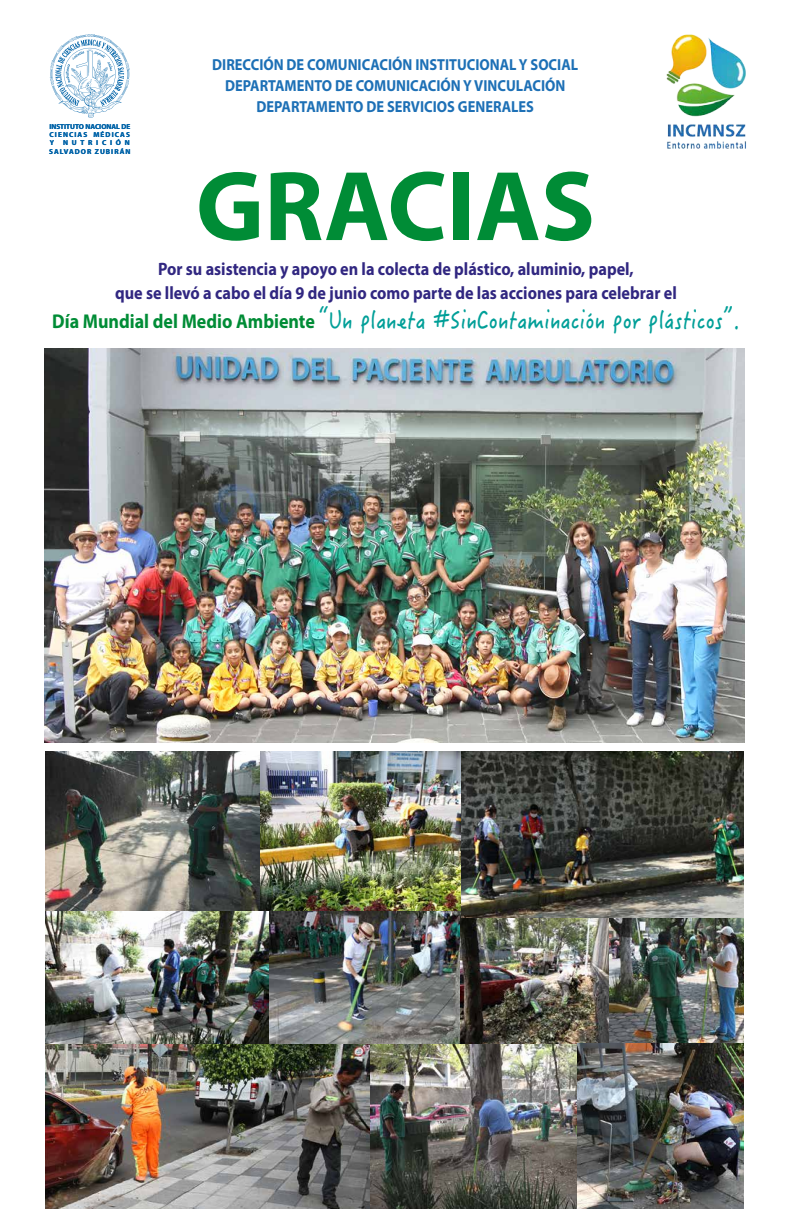
<style>
.page{position:relative;width:792px;height:1224px;background:#fff}
.page>*{position:absolute;margin:0;border:0;box-sizing:border-box;transform-origin:0 0}
.t1{font:700 100px "Myriad Pro";color:#008c36}
.t2{font:24.3px "Hanzi Pen TC W5";color:#009f98;scale:.9 1}
.t3{font:700 18px/24px "Myriad Pro";color:#312781;text-align:center;scale:.9 1}
.t4{font:700 16px/21px "Myriad Pro";color:#1d70b6;text-align:center;scale:.9 1}
.t5{font:700 7.2px/8.3px "Myriad Pro";letter-spacing:.15em;color:#0063a8;text-align:justify}
.s1{font-family:"Myriad Pro";font-weight:700;font-size:20px;color:#008c36}
</style>
<div class="page">
<svg style="left:50px;top:34px;width:80px;height:84px"></svg>
<img style="left:666px;top:34px;width:80px;height:115px">
<img style="left:45px;top:348px;width:700px;height:395px">
<img style="left:45px;top:751px;width:417px;height:162px">
<img style="left:268px;top:911px;width:192px;height:134px">
<img style="left:45px;top:911px;width:223px;height:134px">
<img style="left:461px;top:915px;width:148px;height:129px">
<img style="left:609px;top:917px;width:135px;height:126px">
<img style="left:45px;top:1045px;width:326px;height:163px">
<img style="left:462px;top:751px;width:282px;height:166px">
<img style="left:371px;top:1044px;width:207px;height:164px">
<img style="left:578px;top:1043px;width:166px;height:165px">
<p class="t5" style="left:49px;top:122px;width:83px">INSTITUTO NACIONAL DE CIENCIAS MÉDICAS Y NUTRICIÓN SALVADOR ZUBIRÁN</p>
<p class="t4" style="left:212px;top:54px;width:408px">DIRECCIÓN DE COMUNICACIÓN INSTITUCIONAL Y SOCIAL<br>DEPARTAMENTO DE COMUNICACIÓN Y VINCULACIÓN<br>DEPARTAMENTO DE SERVICIOS GENERALES</p>
<h1 class="t1" style="left:196px;top:141px;width:401px">GRACIAS</h1>
<p class="t3" style="left:115px;top:256px;width:626px">Por su asistencia y apoyo en la colecta de plástico, aluminio, papel,<br>que se llevó a cabo el día 9 de junio como parte de las acciones para celebrar el</p>
<h2 class="t2" style="left:52px;top:305px;width:766px"><span class="s1">Día Mundial del Medio Ambiente</span> “Un planeta #SinContaminación por plásticos”.</h2>
</div>
